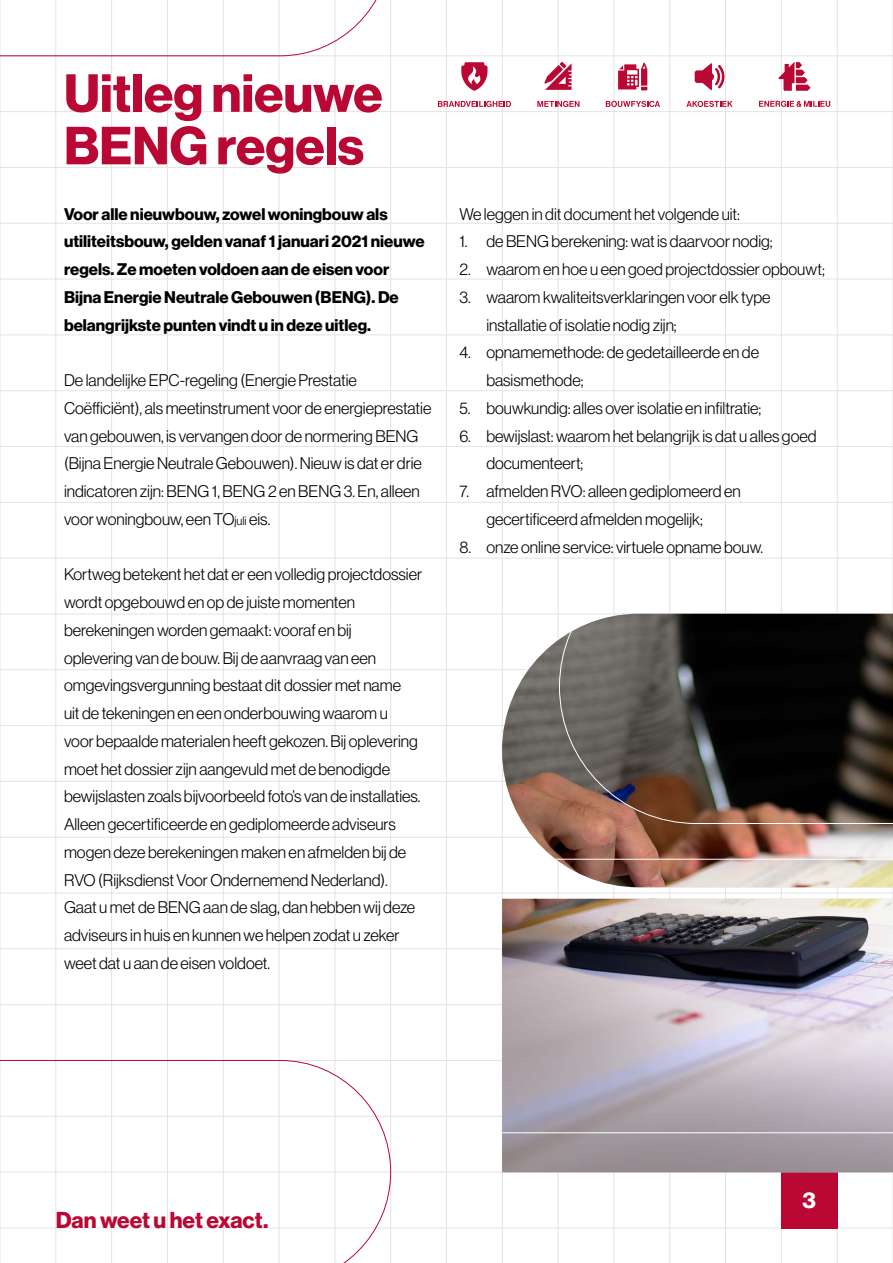
<style>
.page{position:relative;width:893px;height:1263px;background:#fff}
.page>*{position:absolute;margin:0;border:0;box-sizing:border-box;transform-origin:0 0}
.t1{font:52.5px/52.5px "N Haas Grotesk DS Pro 75 Bd";color:#ba0834}
.t2{font:22.5px "N Haas Grotesk DS Pro 75 Bd";letter-spacing:-.005em;color:#ba0834}
.t3{font:22.5px "N Haas Grotesk DS Pro 75 Bd";color:#fff}
.t4{font:16.5px/27.8px "N Haas Grotesk DS Pro 45 Lt";color:#000}
.t5{font:16.5px/27.8px "N Haas Grotesk DS Pro 75 Bd";color:#000}
.s1{font-size:12px}
</style>
<div class="page">
<hr style="left:56px;top:0;width:1px;height:1263px;background:#e3e3e3">
<hr style="left:111px;top:0;width:1px;height:1263px;background:#e3e3e3">
<hr style="left:167px;top:0;width:1px;height:1263px;background:#e3e3e3">
<hr style="left:0;top:0;width:1px;height:1263px;background:#e3e3e3">
<hr style="left:223px;top:0;width:1px;height:1263px;background:#e3e3e3">
<hr style="left:279px;top:0;width:1px;height:1263px;background:#e3e3e3">
<hr style="left:335px;top:0;width:1px;height:1263px;background:#e3e3e3">
<hr style="left:390px;top:0;width:1px;height:1263px;background:#e3e3e3">
<hr style="left:446px;top:0;width:1px;height:1263px;background:#e3e3e3">
<hr style="left:502px;top:0;width:1px;height:1263px;background:#e3e3e3">
<hr style="left:558px;top:0;width:1px;height:1263px;background:#e3e3e3">
<hr style="left:614px;top:0;width:1px;height:1263px;background:#e3e3e3">
<hr style="left:669px;top:0;width:1px;height:1263px;background:#e3e3e3">
<hr style="left:725px;top:0;width:1px;height:1263px;background:#e3e3e3">
<hr style="left:781px;top:0;width:1px;height:1263px;background:#e3e3e3">
<hr style="left:837px;top:0;width:1px;height:1263px;background:#e3e3e3">
<hr style="left:892px;top:0;width:1px;height:1263px;background:#e3e3e3">
<hr style="left:0;top:56px;width:893px;height:1px;background:#e3e3e3">
<hr style="left:0;top:111px;width:893px;height:1px;background:#e3e3e3">
<hr style="left:0;top:167px;width:893px;height:1px;background:#e3e3e3">
<hr style="left:0;top:223px;width:893px;height:1px;background:#e3e3e3">
<hr style="left:0;top:279px;width:893px;height:1px;background:#e3e3e3">
<hr style="left:0;top:335px;width:893px;height:1px;background:#e3e3e3">
<hr style="left:0;top:390px;width:893px;height:1px;background:#e3e3e3">
<hr style="left:0;top:446px;width:893px;height:1px;background:#e3e3e3">
<hr style="left:0;top:502px;width:893px;height:1px;background:#e3e3e3">
<hr style="left:0;top:558px;width:893px;height:1px;background:#e3e3e3">
<hr style="left:0;top:614px;width:893px;height:1px;background:#e3e3e3">
<hr style="left:0;top:669px;width:893px;height:1px;background:#e3e3e3">
<hr style="left:0;top:725px;width:893px;height:1px;background:#e3e3e3">
<hr style="left:0;top:781px;width:893px;height:1px;background:#e3e3e3">
<hr style="left:0;top:837px;width:893px;height:1px;background:#e3e3e3">
<hr style="left:0;top:893px;width:893px;height:1px;background:#e3e3e3">
<hr style="left:0;top:948px;width:893px;height:1px;background:#e3e3e3">
<hr style="left:0;top:1004px;width:893px;height:1px;background:#e3e3e3">
<hr style="left:0;top:1060px;width:893px;height:1px;background:#e3e3e3">
<hr style="left:0;top:1116px;width:893px;height:1px;background:#e3e3e3">
<hr style="left:0;top:1172px;width:893px;height:1px;background:#e3e3e3">
<hr style="left:0;top:1228px;width:893px;height:1px;background:#e3e3e3">
<svg style="left:0;top:0;width:390px;height:56px"></svg>
<svg style="left:0;top:1060px;width:391px;height:203px"></svg>
<svg style="left:695px;top:63px;width:29px;height:27px"></svg>
<svg style="left:686px;top:101px;width:47px;height:6px"></svg>
<svg style="left:618px;top:63px;width:29px;height:27px"></svg>
<svg style="left:606px;top:101px;width:54px;height:6px"></svg>
<svg style="left:759px;top:101px;width:71px;height:6px"></svg>
<svg style="left:778px;top:62px;width:32px;height:29px"></svg>
<svg style="left:537px;top:101px;width:42px;height:6px"></svg>
<svg style="left:544px;top:62px;width:28px;height:28px"></svg>
<svg style="left:461px;top:62px;width:27px;height:29px"></svg>
<svg style="left:438px;top:101px;width:73px;height:6px"></svg>
<div style="left:781px;top:1172px;width:56px;height:56px;background:#ba0834"></div>
<img style="left:502px;top:614px;width:391px;height:558px">
<svg style="left:559px;top:614px;width:334px;height:210px;background:#3c352f"></svg>
<img style="left:502px;top:859px;width:391px;height:274px">
<h1 class="t1" style="left:64px;top:68px;width:320px">Uitleg nieuwe<br>BENG regels</h1>
<p class="t5" style="left:64px;top:200px;width:362px">Voor alle nieuwbouw, zowel woningbouw als utiliteitsbouw, gelden vanaf 1 januari 2021 nieuwe regels. Ze moeten voldoen aan de eisen voor Bijna Energie Neutrale Gebouwen (BENG). De belangrijkste punten vindt u in deze uitleg.</p>
<p class="t4" style="left:64px;top:366px;width:369px">De landelijke EPC-regeling (Energie Prestatie Coëfficiënt), als meetinstrument voor de energieprestatie van gebouwen, is vervangen door de normering BENG (Bijna Energie Neutrale Gebouwen). Nieuw is dat er drie indicatoren zijn: BENG 1, BENG 2 en BENG 3. En, alleen voor woningbouw, een TO<span class="s1">juli</span> eis.</p>
<p class="t4" style="left:64px;top:561px;width:360px">Kortweg betekent het dat er een volledig projectdossier wordt opgebouwd en op de juiste momenten berekeningen worden gemaakt: vooraf en bij oplevering van de bouw. Bij de aanvraag van een omgevingsvergunning bestaat dit dossier met name<br>uit de tekeningen en een onderbouwing waarom u<br>voor bepaalde materialen heeft gekozen. Bij oplevering moet het dossier zijn aangevuld met de benodigde bewijslasten zoals bijvoorbeeld foto’s van de installaties.<br>Alleen gecertificeerde en gediplomeerde adviseurs mogen deze berekeningen maken en afmelden bij de RVO (Rijksdienst Voor Ondernemend Nederland).<br>Gaat u met de BENG aan de slag, dan hebben wij deze adviseurs in huis en kunnen we helpen zodat u zeker weet dat u aan de eisen voldoet.</p>
<p class="t4" style="left:459px;top:200px;width:282px">We leggen in dit document het volgende uit:</p>
<p class="t4" style="left:459px;top:228px;width:315px">1. de BENG berekening: wat is daarvoor nodig;</p>
<p class="t4" style="left:459px;top:255px;width:367px">2. waarom en hoe u een goed projectdossier opbouwt;</p>
<p class="t4" style="left:486px;top:283px;width:286px;text-indent:-27px">3. waarom kwaliteitsverklaringen voor elk type installatie of isolatie nodig zijn;</p>
<p class="t4" style="left:486px;top:339px;width:274px;text-indent:-27px">4. opnamemethode: de gedetailleerde en de basismethode;</p>
<p class="t4" style="left:459px;top:394px;width:303px">5. bouwkundig: alles over isolatie en infiltratie;</p>
<p class="t4" style="left:486px;top:422px;width:332px;text-indent:-27px">6. bewijslast: waarom het belangrijk is dat u alles goed documenteert;</p>
<p class="t4" style="left:486px;top:477px;width:256px;text-indent:-27px">7. afmelden RVO: alleen gediplomeerd en gecertificeerd afmelden mogelijk;</p>
<p class="t4" style="left:459px;top:533px;width:305px">8. onze online service: virtuele opname bouw.</p>
<h2 class="t2" style="left:56px;top:1207px;width:214px">Dan weet u het exact.</h2>
<h2 class="t3" style="left:802px;top:1187px;width:15px">3</h2>
</div>
